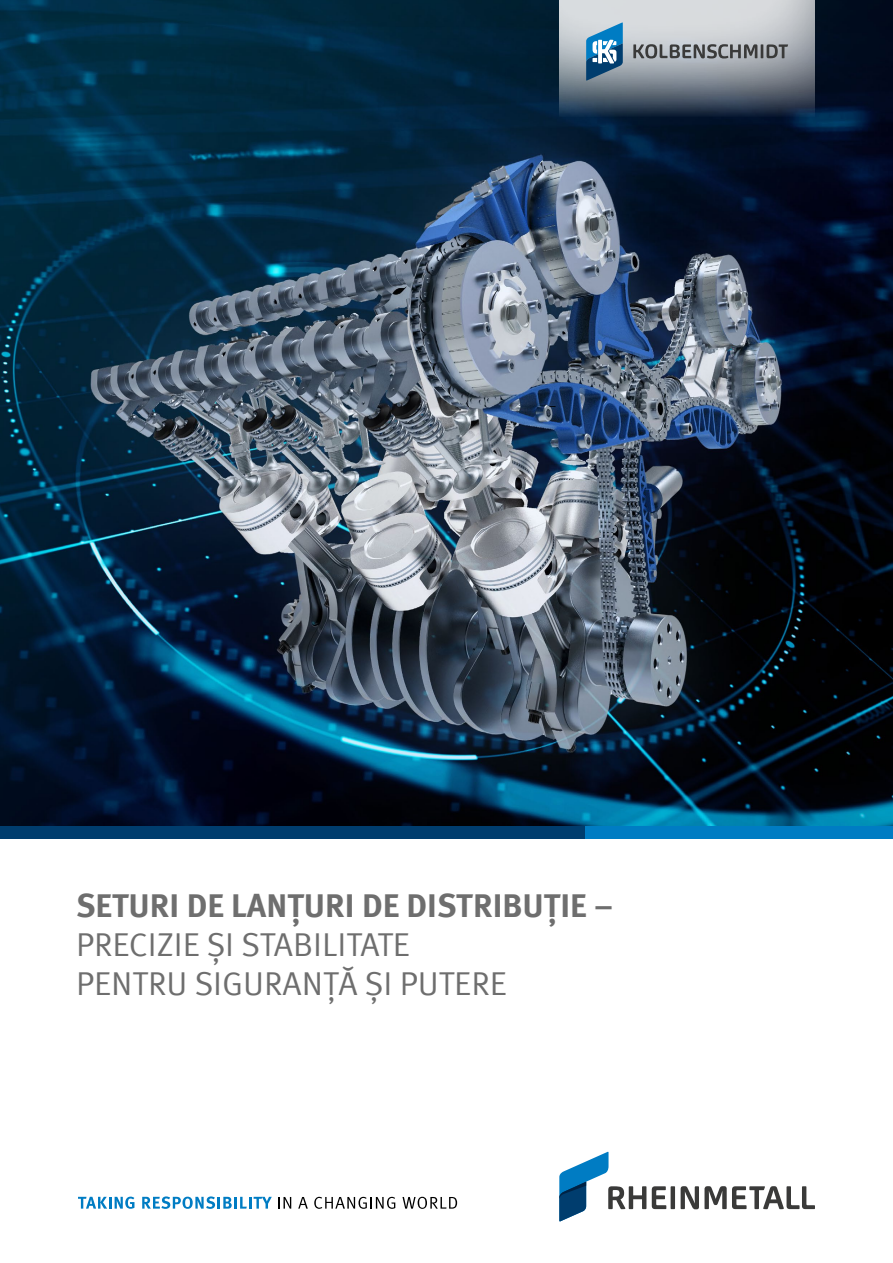
<style>
.page{position:relative;width:893px;height:1263px;background:#fff}
.page>*{position:absolute;margin:0;border:0;box-sizing:border-box;transform-origin:0 0}
.t1{font:33px/39px "Meta Offc Pro Norm";color:#6e6e6e}
.t2{font:700 33px "Meta Offc Pro";color:#6e6e6e}
.t3{font:12.75px "Meta Offc Pro Norm";color:#000}
</style>
<div class="page">
<img style="left:0;top:0;width:893px;height:826px">
<svg style="left:559px;top:1152px;width:256px;height:69px"></svg>
<svg style="left:559px;top:0;width:256px;height:117px;background:#9199a2"></svg>
<svg style="left:586px;top:22px;width:37px;height:59px;background:#5f92b5"></svg>
<svg style="left:633px;top:44px;width:155px;height:15px;background:#828588"></svg>
<div style="left:0;top:826px;width:893px;height:12px;background:#003d6e"></div>
<div style="left:586px;top:826px;width:307px;height:12px;background:#007cc3"></div>
<svg style="left:78px;top:1196px;width:56px;height:13px"></svg>
<svg style="left:142px;top:1196px;width:130px;height:13px"></svg>
<svg style="left:278px;top:1197px;width:13px;height:11px"></svg>
<svg style="left:298px;top:1197px;width:10px;height:11px"></svg>
<svg style="left:314px;top:1197px;width:81px;height:12px"></svg>
<svg style="left:402px;top:1197px;width:55px;height:12px"></svg>
<p class="t3" style="left:549px;top:395px;width:9px">–</p>
<p class="t2" style="left:76px;top:879px;width:538px">SETURI DE LANȚURI DE DISTRIBUȚIE –</p>
<p class="t1" style="left:76px;top:922px;width:432px">PRECIZIE ȘI STABILITATE<br>PENTRU SIGURANȚĂ ȘI PUTERE</p>
</div>
